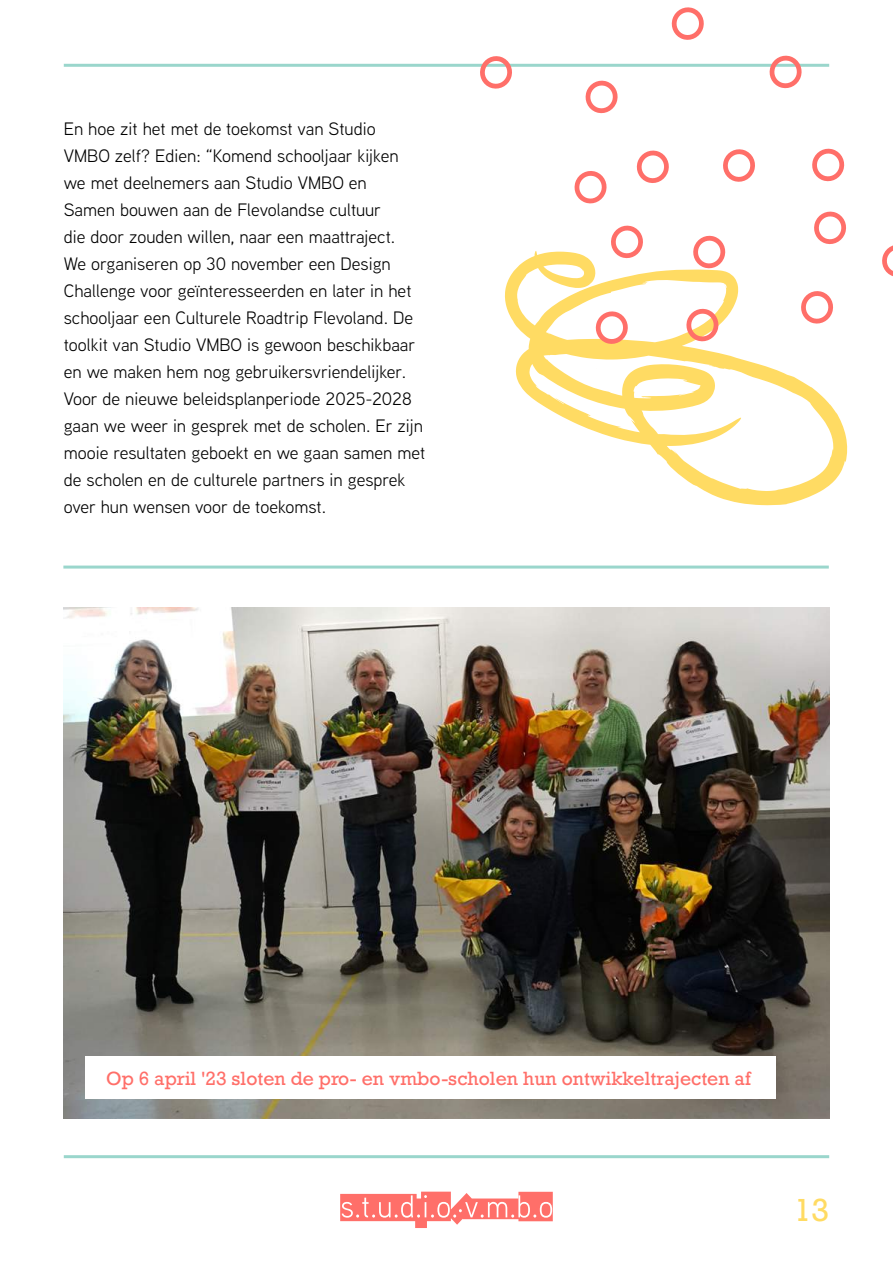
<style>
.page{position:relative;width:893px;height:1263px;background:#fff}
.page>*{position:absolute;margin:0;border:0;box-sizing:border-box;transform-origin:0 0}
.t1{font:30px "Rockwell";color:#ffdb63}
.t2{font:18px/27px "Aaux Next";color:#000}
.t3{font:18px "Rockwell";color:#ff6f69}
</style>
<div class="page">
<svg style="left:340px;top:1191px;width:213px;height:37px"></svg>
<hr style="left:64px;top:1155px;width:765px;height:3px;background:#9ad6cc">
<hr style="left:0;top:0;width:1px;height:157px;background:#f8f5eb">
<svg style="left:0;top:29px;width:1px;height:128px"></svg>
<hr style="left:64px;top:64px;width:765px;height:3px;background:#9ad6cc">
<svg style="left:515px;top:353px;width:333px;height:152px"></svg>
<svg style="left:478px;top:7px;width:415px;height:346px"></svg>
<img style="left:64px;top:608px;width:765px;height:510px">
<div style="left:85px;top:1056px;width:690px;height:43px;background:#fff"></div>
<hr style="left:63px;top:566px;width:766px;height:2px;background:#9ad6cc">
<p class="t2" style="left:64px;top:115px;width:363px">En hoe zit het met de toekomst van Studio VMBO zelf? Edien: “Komend schooljaar kijken<br>we met deelnemers aan Studio VMBO en<br>Samen bouwen aan de Flevolandse cultuur<br>die door zouden willen, naar een maattraject.<br>We organiseren op 30 november een Design Challenge voor geïnteresseerden en later in het schooljaar een Culturele Roadtrip Flevoland. De toolkit van Studio VMBO is gewoon beschikbaar en we maken hem nog gebruikersvriendelijker.<br>Voor de nieuwe beleidsplanperiode 2025-2028 gaan we weer in gesprek met de scholen. Er zijn mooie resultaten geboekt en we gaan samen met de scholen en de culturele partners in gesprek over hun wensen voor de toekomst.</p>
<p class="t3" style="left:106px;top:1067px;width:646px">Op 6 april '23 sloten de pro- en vmbo-scholen hun ontwikkeltrajecten af</p>
<h1 class="t1" style="left:794px;top:1192px;width:37px">13</h1>
</div>
